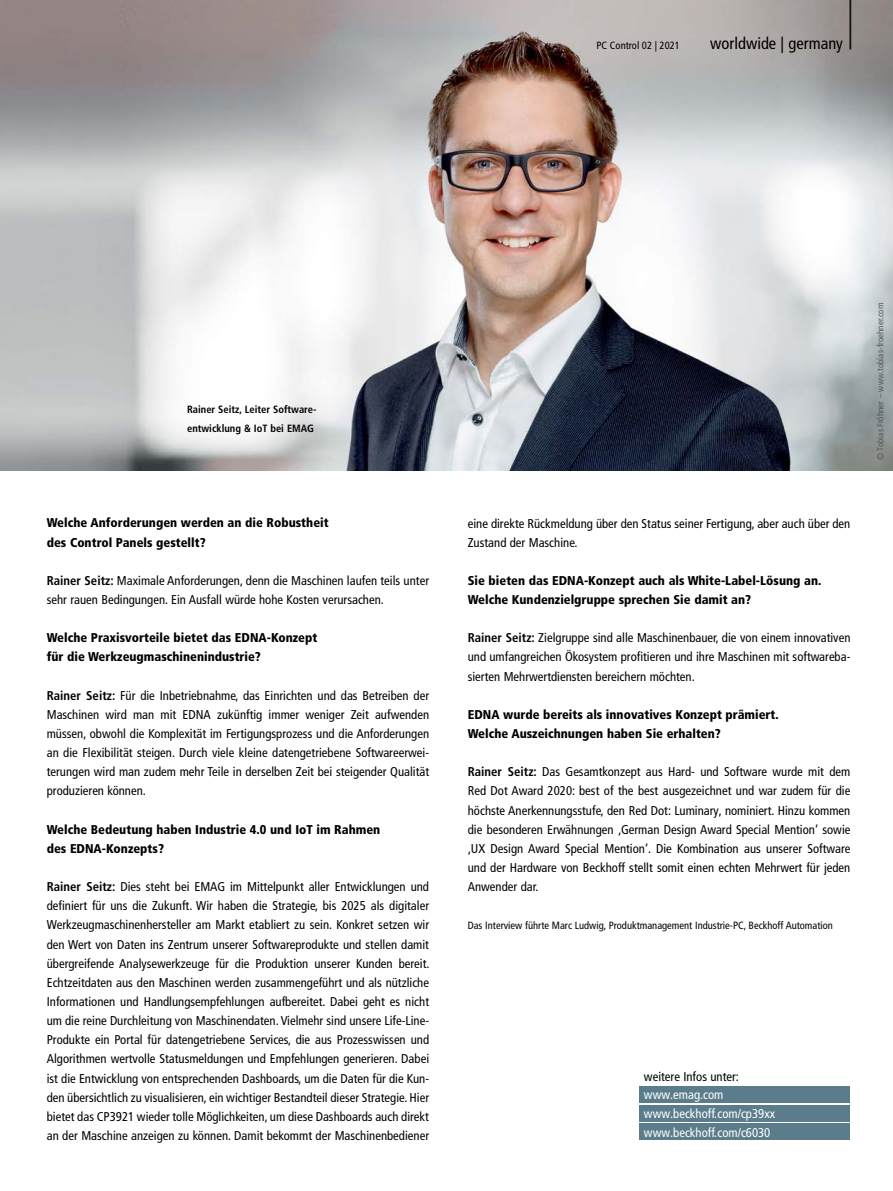
<style>
.page{position:relative;width:893px;height:1191px;background:#fff}
.page>*{position:absolute;margin:0;border:0;box-sizing:border-box;transform-origin:0 0}
.t1{font:300 condensed 61.8px "Frutiger LT Pro";color:#000;scale:.49 1}
.t2{font:condensed 16.5px "Frutiger LT Pro";color:#000}
.t3{font:condensed 12.75px/19.2px "Frutiger LT Pro";color:#000;text-align:justify}
.t4{font:900 condensed 12.75px/19.2px "Frutiger LT Pro";color:#000}
.t5{font:condensed 12.75px/18.8px "Frutiger LT Pro";color:#fff}
.t6{font:condensed 10.5px "Frutiger LT Pro";color:#000}
.t7{font:700 condensed 10.5px/19.2px "Frutiger LT Pro";color:#000}
.t8{font:condensed 9px "Frutiger LT Pro";color:#58595b}
.s1{font-weight:700}
</style>
<div class="page">
<img style="left:0;top:0;width:893px;height:470px">
<div style="left:640px;top:1086px;width:210px;height:16px;background:#5b7d8b"></div>
<div style="left:640px;top:1105px;width:210px;height:16px;background:#5b7d8b"></div>
<div style="left:640px;top:1124px;width:210px;height:16px;background:#5b7d8b"></div>
<h1 class="t1" style="left:847px;top:-23px;width:15px">|</h1>
<p class="t6" style="left:596px;top:39px;width:85px">PC Control 02 | 2021</p>
<p class="t2" style="left:710px;top:34px;width:134px">worldwide | germany</p>
<p class="t7" style="left:187px;top:399px;width:131px">Rainer Seitz, Leiter Software&shy;entwicklung &amp; IoT bei EMAG</p>
<p class="t4" style="left:47px;top:513px;width:283px">Welche Anforderungen werden an die Robustheit des Control Panels gestellt?</p>
<p class="t3" style="left:47px;top:571px;width:384px"><span class="s1">Rainer Seitz:</span> Maximale Anforderungen, denn die Maschinen laufen teils unter sehr rauen Bedingungen. Ein Ausfall würde hohe Kosten verursachen.</p>
<p class="t4" style="left:47px;top:628px;width:272px">Welche Praxisvorteile bietet das EDNA-Konzept für die Werkzeugmaschinenindustrie?</p>
<p class="t3" style="left:47px;top:686px;width:384px"><span class="s1">Rainer Seitz:</span> Für die Inbetriebnahme, das Einrichten und das Betreiben der Maschinen wird man mit EDNA zukünftig immer weniger Zeit aufwenden müssen, obwohl die Komplexität im Fertigungsprozess und die Anforderungen an die Flexibilität steigen. Durch viele kleine datengetriebene Softwareerwei&shy;terungen wird man zudem mehr Teile in derselben Zeit bei steigender Qualität produzieren können.</p>
<p class="t4" style="left:47px;top:819px;width:335px">Welche Bedeutung haben Industrie 4.0 und IoT im Rahmen des EDNA-Konzepts?</p>
<p class="t3" style="left:47px;top:877px;width:384px"><span class="s1">Rainer Seitz:</span> Dies steht bei EMAG im Mittelpunkt aller Entwicklungen und definiert für uns die Zukunft. Wir haben die Strategie, bis 2025 als digitaler Werkzeugmaschinenhersteller am Markt etabliert zu sein. Konkret setzen wir den Wert von Daten ins Zentrum unserer Softwareprodukte und stellen damit übergreifende Analysewerkzeuge für die Produktion unserer Kunden bereit.<br>Echtzeitdaten aus den Maschinen werden zusammengeführt und als nützliche Informationen und Handlungsempfehlungen aufbereitet. Dabei geht es nicht um die reine Durchleitung von Maschinendaten. Vielmehr sind unsere Life-Line-Produkte ein Portal für datengetriebene Services, die aus Prozesswissen und Algorithmen wertvolle Statusmeldungen und Empfehlungen generieren. Dabei ist die Entwicklung von entsprechenden Dashboards, um die Daten für die Kun&shy;den übersichtlich zu visualisieren, ein wichtiger Bestandteil dieser Strategie. Hier bietet das CP3921 wieder tolle Möglichkeiten, um diese Dashboards auch direkt an der Maschine anzeigen zu können. Damit bekommt der Maschinenbediener</p>
<p class="t3" style="left:468px;top:513px;width:384px">eine direkte Rückmeldung über den Status seiner Fertigung, aber auch über den<br>Zustand der Maschine.</p>
<p class="t4" style="left:468px;top:571px;width:355px">Sie bieten das EDNA-Konzept auch als White-Label-Lösung an.<br>Welche Kundenzielgruppe sprechen Sie damit an?</p>
<p class="t3" style="left:468px;top:628px;width:384px"><span class="s1">Rainer Seitz:</span> Zielgruppe sind alle Maschinenbauer, die von einem innovativen und umfangreichen Ökosystem profitieren und ihre Maschinen mit softwareba&shy;sierten Mehrwertdiensten bereichern möchten.</p>
<p class="t4" style="left:468px;top:705px;width:312px">EDNA wurde bereits als innovatives Konzept prämiert.<br>Welche Auszeichnungen haben Sie erhalten?</p>
<p class="t3" style="left:468px;top:762px;width:384px"><span class="s1">Rainer Seitz:</span> Das Gesamtkonzept aus Hard- und Software wurde mit dem Red Dot Award 2020: best of the best ausgezeichnet und war zudem für die höchste Anerkennungsstufe, den Red Dot: Luminary, nominiert. Hinzu kommen die besonderen Erwähnungen ‚German Design Award Special Mention‘ sowie ‚UX Design Award Special Mention‘. Die Kombination aus unserer Software und der Hardware von Beckhoff stellt somit einen echten Mehrwert für jeden Anwender dar.</p>
<p class="t6" style="left:468px;top:919px;width:367px">Das Interview führte Marc Ludwig, Produktmanagement Industrie-PC, Beckhoff Automation</p>
<p class="t8" style="left:875px;top:459px;width:158px;rotate:-90deg">© Tobias Fröhner – www.tobias-froehner.com</p>
<p class="t3" style="left:644px;top:1066px;width:97px">weitere Infos unter:</p>
<p class="t5" style="left:644px;top:1085px;width:133px">www.emag.com www.beckhoff.com/cp39xx www.beckhoff.com/c6030</p>
</div>
